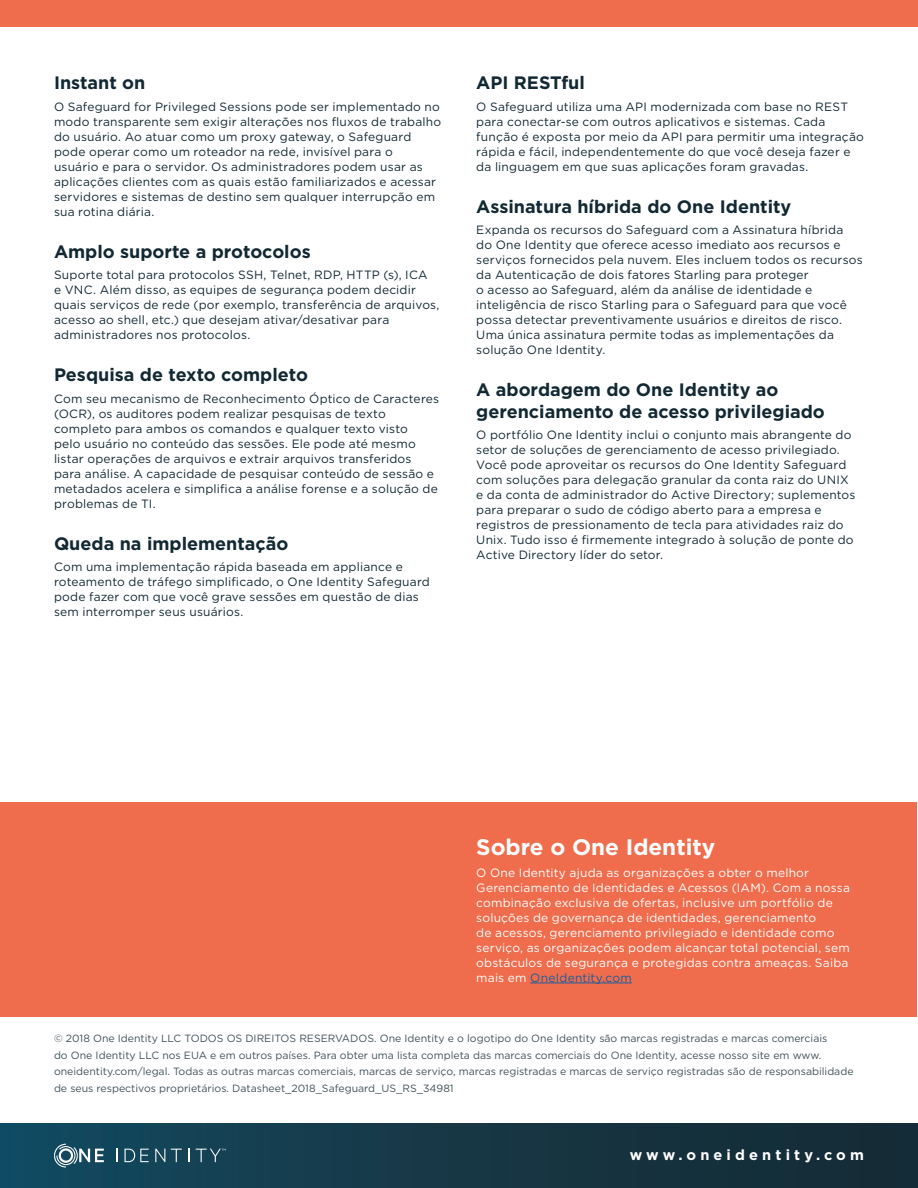
<style>
.page{position:relative;width:918px;height:1188px;background:#fff}
.page>*{position:absolute;margin:0;border:0;box-sizing:border-box;transform-origin:0 0}
.t1{font:700 22.5px "Gotham";color:#fff}
.Body_Subheading__OI{font:700 18px/21.6px "Gotham";color:#122934}
.t2{font:700 14.55px "Gotham";letter-spacing:.285em;color:#fff}
.Body__OI_Black{font:12px/15px "Gotham";letter-spacing:.015em;color:#122934}
.t3{font:12px/15px "Gotham";letter-spacing:.015em;color:#fff}
.t4{font:10.5px/16.5px "Gotham";color:#40525b}
.s1{color:#175d9e}
</style>
<div class="page">
<div style="left:0;top:1123px;width:918px;height:65px;background:linear-gradient(to right,#14495f,#162831)"></div>
<div style="left:0;top:0;width:918px;height:27px;background:#ef6d4d"></div>
<svg style="left:117px;top:1149px;width:1px;height:13px"></svg>
<svg style="left:125px;top:1149px;width:24px;height:13px"></svg>
<svg style="left:155px;top:1149px;width:10px;height:13px"></svg>
<svg style="left:171px;top:1149px;width:11px;height:13px"></svg>
<svg style="left:188px;top:1149px;width:1px;height:13px"></svg>
<svg style="left:54px;top:1144px;width:50px;height:24px"></svg>
<svg style="left:196px;top:1149px;width:30px;height:13px"></svg>
<div style="left:1px;top:802px;width:916px;height:215px;background:#ef6d4d"></div>
<hr style="left:530px;top:983px;width:102px;height:1px;background:#175d9e">
<p class="Body_Subheading__OI" style="left:54px;top:72px;width:93px">Instant on</p>
<p class="Body__OI_Black" style="left:54px;top:99px;width:389px">O Safeguard for Privileged Sessions pode ser implementado no modo transparente sem exigir alterações nos fluxos de trabalho do usuário. Ao atuar como um proxy gateway, o Safeguard pode operar como um roteador na rede, invisível para o<br>usuário e para o servidor. Os administradores podem usar as aplicações clientes com as quais estão familiarizados e acessar servidores e sistemas de destino sem qualquer interrupção em sua rotina diária.</p>
<p class="Body_Subheading__OI" style="left:54px;top:240px;width:258px">Amplo suporte a protocolos</p>
<p class="Body__OI_Black" style="left:54px;top:267px;width:387px">Suporte total para protocolos SSH, Telnet, RDP, HTTP (s), ICA<br>e VNC. Além disso, as equipes de segurança podem decidir quais serviços de rede (por exemplo, transferência de arquivos, acesso ao shell, etc.) que desejam ativar/desativar para administradores nos protocolos.</p>
<p class="Body_Subheading__OI" style="left:54px;top:364px;width:256px">Pesquisa de texto completo</p>
<p class="Body__OI_Black" style="left:54px;top:391px;width:387px">Com seu mecanismo de Reconhecimento Óptico de Caracteres (OCR), os auditores podem realizar pesquisas de texto completo para ambos os comandos e qualquer texto visto<br>pelo usuário no conteúdo das sessões. Ele pode até mesmo listar operações de arquivos e extrair arquivos transferidos para análise. A capacidade de pesquisar conteúdo de sessão e metadados acelera e simplifica a análise forense e a solução de problemas de TI.</p>
<p class="Body_Subheading__OI" style="left:54px;top:532px;width:236px">Queda na implementação</p>
<p class="Body__OI_Black" style="left:54px;top:559px;width:377px">Com uma implementação rápida baseada em appliance e roteamento de tráfego simplificado, o One Identity Safeguard pode fazer com que você grave sessões em questão de dias sem interromper seus usuários.</p>
<p class="Body_Subheading__OI" style="left:476px;top:72px;width:110px">API RESTful</p>
<p class="Body__OI_Black" style="left:476px;top:99px;width:389px">O Safeguard utiliza uma API modernizada com base no REST para conectar-se com outros aplicativos e sistemas. Cada função é exposta por meio da API para permitir uma integração rápida e fácil, independentemente do que você deseja fazer e da linguagem em que suas aplicações foram gravadas.</p>
<p class="Body_Subheading__OI" style="left:476px;top:195px;width:317px">Assinatura híbrida do One Identity</p>
<p class="Body__OI_Black" style="left:476px;top:222px;width:388px">Expanda os recursos do Safeguard com a Assinatura híbrida<br>do One Identity que oferece acesso imediato aos recursos e serviços fornecidos pela nuvem. Eles incluem todos os recursos da Autenticação de dois fatores Starling para proteger<br>o acesso ao Safeguard, além da análise de identidade e inteligência de risco Starling para o Safeguard para que você possa detectar preventivamente usuários e direitos de risco.<br>Uma única assinatura permite todas as implementações da solução One Identity.</p>
<p class="Body_Subheading__OI" style="left:476px;top:379px;width:350px">A abordagem do One Identity ao gerenciamento de acesso privilegiado</p>
<p class="Body__OI_Black" style="left:476px;top:427px;width:381px">O portfólio One Identity inclui o conjunto mais abrangente do setor de soluções de gerenciamento de acesso privilegiado.<br>Você pode aproveitar os recursos do One Identity Safeguard com soluções para delegação granular da conta raiz do UNIX e da conta de administrador do Active Directory; suplementos para preparar o sudo de código aberto para a empresa e registros de pressionamento de tecla para atividades raiz do Unix. Tudo isso é firmemente integrado à solução de ponte do Active Directory líder do setor.</p>
<h1 class="t1" style="left:476px;top:832px;width:241px">Sobre o One Identity</h1>
<p class="t3" style="left:476px;top:865px;width:375px">O One Identity ajuda as organizações a obter o melhor Gerenciamento de Identidades e Acessos (IAM). Com a nossa combinação exclusiva de ofertas, inclusive um portfólio de soluções de governança de identidades, gerenciamento<br>de acessos, gerenciamento privilegiado e identidade como serviço, as organizações podem alcançar total potencial, sem obstáculos de segurança e protegidas contra ameaças. Saiba mais em <span class="s1">OneIdentity.com</span></p>
<p class="t4" style="left:54px;top:1030px;width:801px">© 2018 One Identity LLC TODOS OS DIREITOS RESERVADOS. One Identity e o logotipo do One Identity são marcas registradas e marcas comerciais<br>do One Identity LLC nos EUA e em outros países. Para obter uma lista completa das marcas comerciais do One Identity, acesse nosso site em www. oneidentity.com/legal. Todas as outras marcas comerciais, marcas de serviço, marcas registradas e marcas de serviço registradas são de responsabilidade de seus respectivos proprietários. Datasheet_2018_Safeguard_US_RS_34981</p>
<p class="t2" style="left:630px;top:1146px;width:236px">www.oneidentity.com</p>
</div>
